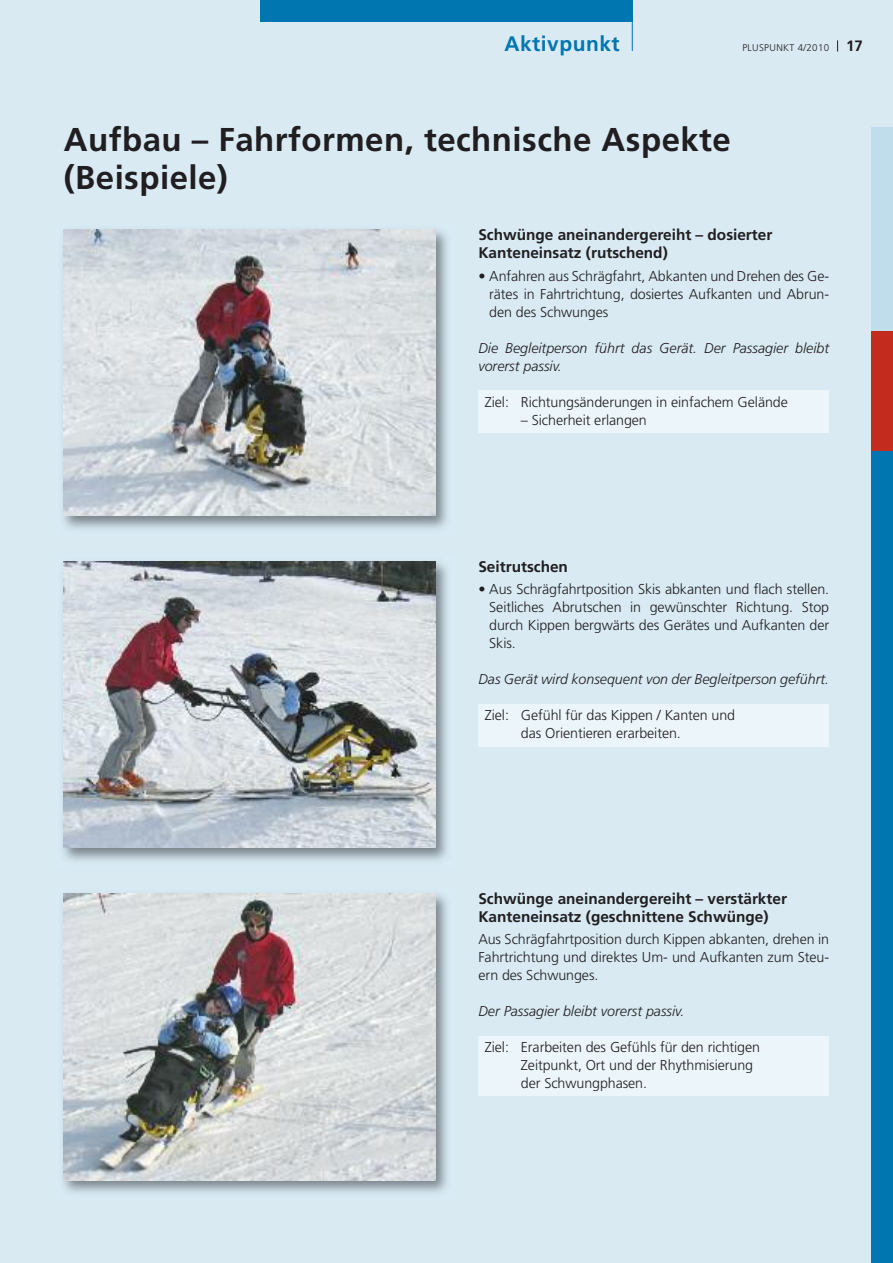
<style>
.page{position:relative;width:893px;height:1263px;background:#d9eaf3}
.page>*{position:absolute;margin:0;border:0;box-sizing:border-box;transform-origin:0 0}
.t1{font:700 33px/37.5px "Frutiger";letter-spacing:.015em;color:#201e21}
.t2{font:700 21px "Frutiger";letter-spacing:.025em;color:#0076b0}
.t3{font:700 15.3px/18px "Frutiger";color:#201e21}
.t4{font:300 14.25px/18px "Frutiger";letter-spacing:-.005em;color:#201e21;text-align:justify}
.t5{font:italic 300 14.25px/18px "Frutiger";color:#201e21}
.t6{font:300 9.75px "Frutiger";letter-spacing:.035em;color:#201e21}
.s1{font-weight:700;font-size:15px}
</style>
<div class="page">
<div style="left:872px;top:451px;width:21px;height:812px;background:#0076b0"></div>
<div style="left:872px;top:331px;width:21px;height:120px;background:#c42b1f"></div>
<div style="left:872px;top:128px;width:21px;height:203px;background:#bfddeb"></div>
<div style="left:260px;top:0;width:372px;height:21px;background:#0076b0"></div>
<hr style="left:632px;top:0;width:1px;height:51px;background:#0076b0">
<div style="left:478px;top:390px;width:351px;height:43px;background:#ecf5f9"></div>
<img style="left:63px;top:229px;width:384px;height:300px">
<img style="left:64px;top:230px;width:372px;height:286px">
<img style="left:63px;top:561px;width:384px;height:300px">
<img style="left:64px;top:562px;width:372px;height:286px">
<img style="left:63px;top:893px;width:384px;height:300px">
<img style="left:64px;top:894px;width:372px;height:286px">
<div style="left:478px;top:704px;width:351px;height:42px;background:#ecf5f9"></div>
<div style="left:478px;top:1036px;width:351px;height:60px;background:#ecf5f9"></div>
<h2 class="t2" style="left:504px;top:35px;width:117px">Aktivpunkt</h2>
<p class="t6" style="left:742px;top:44px;width:122px">PLUSPUNKT 4/2010 <span class="s1">17</span></p>
<h1 class="t1" style="left:64px;top:123px;width:669px">Aufbau – Fahrformen, technische Aspekte (Beispiele)</h1>
<p class="t3" style="left:478px;top:227px;width:296px">Schwünge aneinandergereiht – dosierter<br>Kanteneinsatz (rutschend)</p>
<p class="t4" style="left:489px;top:268px;width:341px;text-indent:-11px">• Anfahren aus Schrägfahrt, Abkanten und Drehen des Ge&shy;rätes in Fahrtrichtung, dosiertes Aufkanten und Abrun&shy;den des Schwunges</p>
<p class="t5" style="left:478px;top:340px;width:352px">Die Begleitperson führt das Gerät. Der Passagier bleibt vorerst passiv.</p>
<p class="t4" style="left:485px;top:394px;width:305px">Ziel: Richtungsänderungen in einfachem Gelände</p>
<p class="t4" style="left:521px;top:412px;width:127px">– Sicherheit erlangen</p>
<p class="t3" style="left:478px;top:559px;width:91px">Seitrutschen</p>
<p class="t4" style="left:489px;top:581px;width:341px;text-indent:-11px">• Aus Schrägfahrtposition Skis abkanten und flach stellen.<br>Seitliches Abrutschen in gewünschter Richtung. Stop durch Kippen bergwärts des Gerätes und Aufkanten der Skis.</p>
<p class="t5" style="left:478px;top:671px;width:352px">Das Gerät wird konsequent von der Begleitperson geführt.</p>
<p class="t4" style="left:521px;top:707px;width:216px;text-indent:-36px">Ziel: Gefühl für das Kippen / Kanten und das Orientieren erarbeiten.</p>
<p class="t3" style="left:478px;top:891px;width:310px">Schwünge aneinandergereiht – verstärkter<br>Kanteneinsatz (geschnittene Schwünge)</p>
<p class="t4" style="left:478px;top:931px;width:352px">Aus Schrägfahrtposition durch Kippen abkanten, drehen in Fahrtrichtung und direktes Um- und Aufkanten zum Steu&shy;ern des Schwunges.</p>
<p class="t5" style="left:478px;top:1003px;width:207px">Der Passagier bleibt vorerst passiv.</p>
<p class="t4" style="left:521px;top:1039px;width:241px;text-align:left;text-indent:-36px">Ziel: Erarbeiten des Gefühls für den richtigen<br>Zeitpunkt, Ort und der Rhythmisierung der Schwungphasen.</p>
</div>
